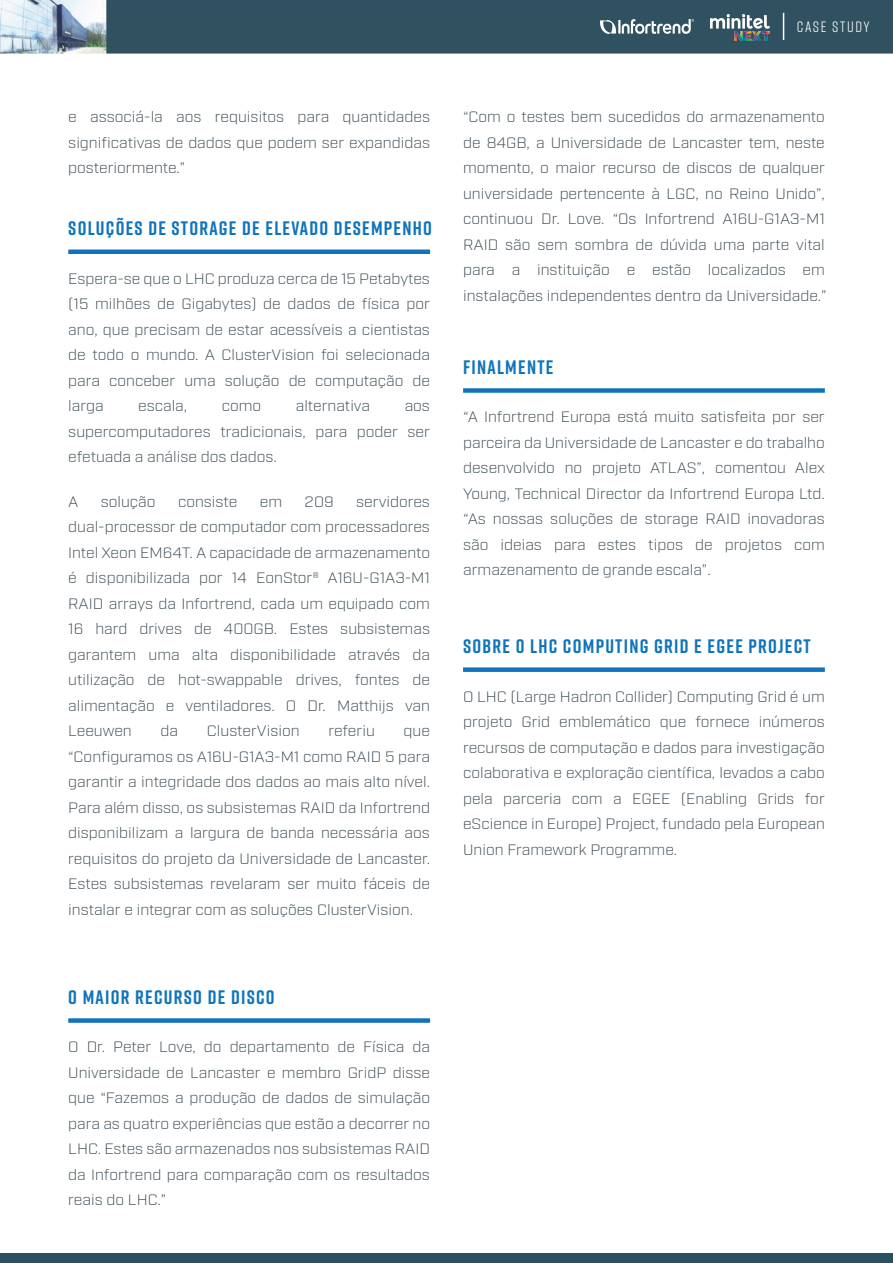
<style>
.page{position:relative;width:893px;height:1263px;background:#fff}
.page>*{position:absolute;margin:0;border:0;box-sizing:border-box;transform-origin:0 0}
.t1{font:700 19.5px "Rift";letter-spacing:.065em;color:#1074bc}
.t2{font:300 15px/25.5px "Industry";color:#374750;text-align:justify;scale:1.06 1}
.t3{font:15px "Rift";letter-spacing:.105em;color:#fff}
</style>
<div class="page">
<img style="left:0;top:0;width:893px;height:54px">
<img style="left:711px;top:14px;width:58px;height:27px">
<img style="left:600px;top:19px;width:94px;height:15px">
<svg style="left:783px;top:13px;width:1px;height:27px"></svg>
<div style="left:68px;top:249px;width:362px;height:5px;background:#1074bc"></div>
<div style="left:68px;top:1018px;width:362px;height:5px;background:#1074bc"></div>
<div style="left:463px;top:388px;width:362px;height:5px;background:#1074bc"></div>
<div style="left:463px;top:667px;width:362px;height:5px;background:#1074bc"></div>
<div style="left:0;top:1253px;width:893px;height:10px;background:#295060"></div>
<p class="t2" style="left:68px;top:105px;width:343px">e associá-la aos requisitos para quantidades significativas de dados que podem ser expandidas posteriormente.”</p>
<h1 class="t1" style="left:68px;top:215px;width:365px">SOLUÇÕES DE STORAGE DE ELEVADO DESEMPENHO</h1>
<p class="t2" style="left:68px;top:266px;width:343px">Espera-se que o LHC produza cerca de 15 Petabytes (15 milhões de Gigabytes) de dados de física por ano, que precisam de estar acessíveis a cientistas de todo o mundo. A ClusterVision foi selecionada para conceber uma solução de computação de larga</p>
<p class="t2" style="left:138px;top:393px;width:48px">escala,</p>
<p class="t2" style="left:222px;top:393px;width:39px">como</p>
<p class="t2" style="left:296px;top:393px;width:72px">alternativa</p>
<p class="t2" style="left:68px;top:393px;width:343px;text-indent:336px">aos supercomputadores tradicionais, para poder ser efetuada a análise dos dados.</p>
<p class="t2" style="left:68px;top:489px;width:11px">A</p>
<p class="t2" style="left:101px;top:489px;width:53px">solução</p>
<p class="t2" style="left:178px;top:489px;width:57px">consiste</p>
<p class="t2" style="left:260px;top:489px;width:23px">em</p>
<p class="t2" style="left:305px;top:489px;width:29px">209</p>
<p class="t2" style="left:68px;top:489px;width:343px;text-indent:288px">servidores dual-processor de computador com processadores Intel Xeon EM64T. A capacidade de armazenamento é disponibilizada por 14 EonStor® A16U-G1A3-M1<br>RAID arrays da Infortrend, cada um equipado com 16 hard drives de 400GB. Estes subsistemas garantem uma alta disponibilidade através da utilização de hot-swappable drives, fontes de alimentação e ventiladores. O Dr. Matthijs van Leeuwen</p>
<p class="t2" style="left:161px;top:718px;width:18px">da</p>
<p class="t2" style="left:207px;top:718px;width:89px">ClusterVision</p>
<p class="t2" style="left:328px;top:718px;width:45px">referiu</p>
<p class="t2" style="left:68px;top:718px;width:343px;text-indent:335px">que “Configuramos os A16U-G1A3-M1 como RAID 5 para garantir a integridade dos dados ao mais alto nível.<br>Para além disso, os subsistemas RAID da Infortrend disponibilizam a largura de banda necessária aos requisitos do projeto da Universidade de Lancaster.<br>Estes subsistemas revelaram ser muito fáceis de instalar e integrar com as soluções ClusterVision.</p>
<h1 class="t1" style="left:68px;top:983px;width:208px">O MAIOR RECURSO DE DISCO</h1>
<p class="t2" style="left:68px;top:1034px;width:343px">O Dr. Peter Love, do departamento de Física da Universidade de Lancaster e membro GridP disse que “Fazemos a produção de dados de simulação para as quatro experiências que estão a decorrer no LHC. Estes são armazenados nos subsistemas RAID da Infortrend para comparação com os resultados reais do LHC.”</p>
<p class="t3" style="left:797px;top:16px;width:74px">CASE STUDY</p>
<p class="t2" style="left:463px;top:105px;width:345px;text-align:left">“Com o testes bem sucedidos do armazenamento de 84GB, a Universidade de Lancaster tem, neste momento, o maior recurso de discos de qualquer universidade pertencente à LGC, no Reino Unido”, continuou Dr. Love. “Os Infortrend A16U-G1A3-M1<br>RAID são sem sombra de dúvida uma parte vital para a instituição e estão localizados em instalações independentes dentro da Universidade.”</p>
<h1 class="t1" style="left:463px;top:353px;width:92px">FINALMENTE</h1>
<p class="t2" style="left:463px;top:405px;width:343px">“A Infortrend Europa está muito satisfeita por ser parceira da Universidade de Lancaster e do trabalho desenvolvido no projeto ATLAS”, comentou Alex Young, Technical Director da Infortrend Europa Ltd. “As nossas soluções de storage RAID inovadoras são ideias para estes tipos de projetos com armazenamento de grande escala”.</p>
<h1 class="t1" style="left:463px;top:632px;width:349px">SOBRE O LHC COMPUTING GRID E EGEE PROJECT</h1>
<p class="t2" style="left:463px;top:684px;width:343px">O LHC (Large Hadron Collider) Computing Grid é um projeto Grid emblemático que fornece inúmeros recursos de computação e dados para investigação colaborativa e exploração científica, levados a cabo pela parceria com a EGEE (Enabling Grids for eScience in Europe) Project, fundado pela European Union Framework Programme.</p>
</div>
